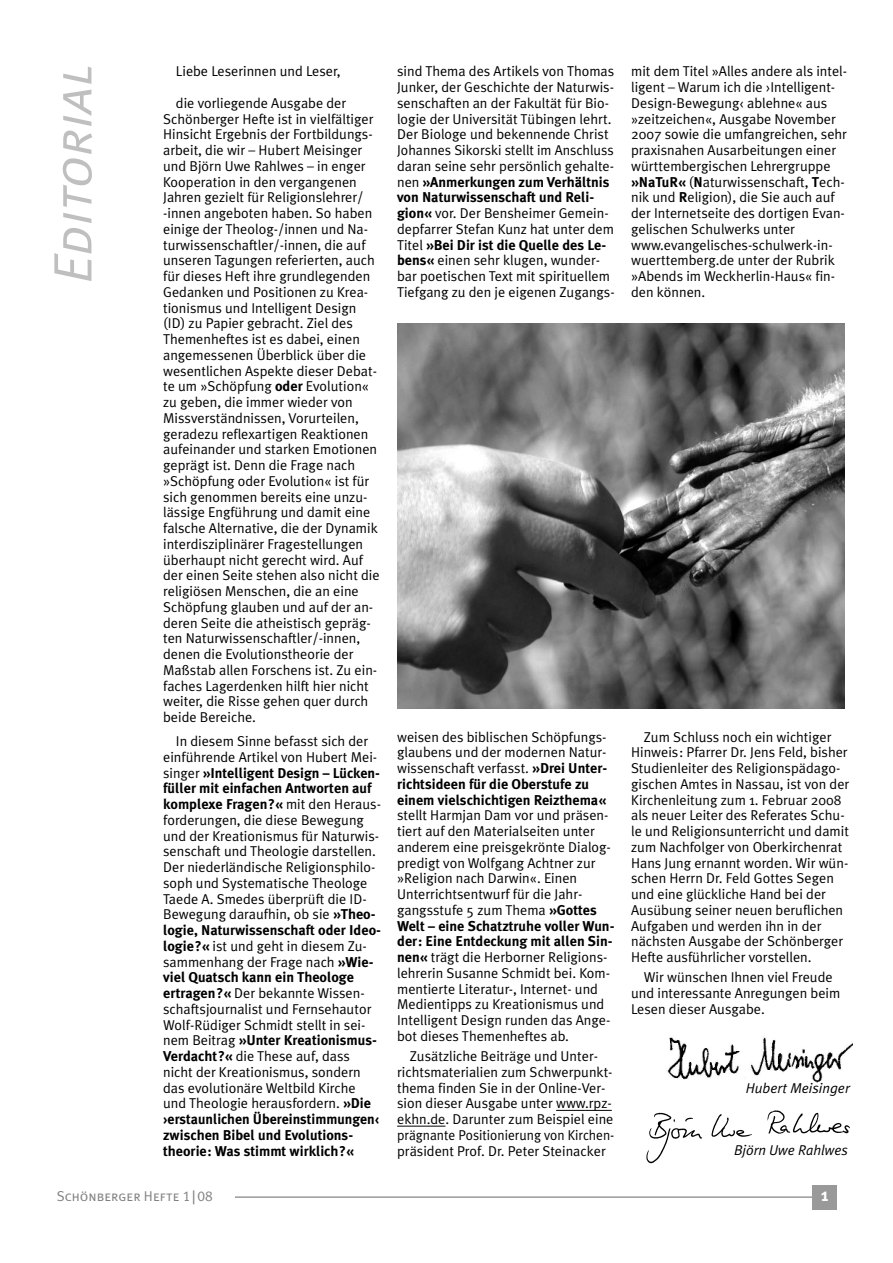
<style>
.page{position:relative;width:893px;height:1263px;background:#fff}
.page>*{position:absolute;margin:0;border:0;box-sizing:border-box;transform-origin:0 0}
.t1{font:italic 54px "Meta Plus Normal Caps";color:#bfbfbf}
.t2{font:700 18px "Meta Plus";color:#fff}
.t3{font:14.25px/15.8px "Meta Plus Normal";color:#000}
.t4{font:700 14.25px/15.8px "Meta Plus";color:#000}
.t5{font:italic 14.25px "Meta Plus Normal";color:#000}
.t6{font:14.25px "Meta Plus Normal Caps";color:#808080}
.s1{font-family:"Meta Plus";font-weight:700}
.s2{font-family:"Meta Plus Normal";font-weight:400}
.s3{font-size:18px}
</style>
<div class="page">
<div style="left:812px;top:1186px;width:25px;height:24px;background:#999"></div>
<hr style="left:218px;top:1196px;width:597px;height:2px;background:#999">
<div style="left:55px;top:1185px;width:180px;height:29px;background:#fff"></div>
<svg style="left:556px;top:1110px;width:55px;height:1px"></svg>
<hr style="left:397px;top:1126px;width:48px;height:1px;background:#000">
<img style="left:398px;top:323px;width:446px;height:385px">
<img style="left:667px;top:1037px;width:185px;height:46px">
<img style="left:646px;top:1110px;width:204px;height:54px">
<div style="left:719px;top:1143px;width:131px;height:25px;background:#fff"></div>
<h1 class="t1" style="left:41px;top:283px;width:222px;rotate:-90deg">Editorial</h1>
<p class="t3" style="left:176px;top:65px;width:166px">Liebe Leserinnen und Leser,</p>
<p class="t3" style="left:163px;top:97px;width:218px;text-indent:13px">die vorliegende Ausgabe der Schönberger Hefte ist in vielfältiger Hinsicht Ergebnis der Fortbildungs&shy;arbeit, die wir – Hubert Meisinger und Björn Uwe Rahlwes – in enger Kooperation in den vergangenen Jahren gezielt für Religionslehrer/ -innen angeboten haben. So haben einige der Theolog-/innen und Na&shy;turwissenschaftler/-innen, die auf unseren Tagungen referierten, auch für dieses Heft ihre grundlegenden Gedanken und Positionen zu Krea&shy;tionismus und Intelligent Design (ID) zu Papier gebracht. Ziel des Themenheftes ist es dabei, einen angemessenen Überblick über die wesentlichen Aspekte dieser Debat&shy;te um »Schöpfung <span class="s1">oder</span> Evolution« zu geben, die immer wieder von Missverständnissen, Vorurteilen, geradezu reflexartigen Reaktionen aufeinander und starken Emotionen geprägt ist. Denn die Frage nach »Schöpfung oder Evolution« ist für sich genommen bereits eine unzu&shy;lässige Engführung und damit eine falsche Alternative, die der Dynamik interdisziplinärer Fragestellungen überhaupt nicht gerecht wird. Auf der einen Seite stehen also nicht die religiösen Menschen, die an eine Schöpfung glauben und auf der an&shy;deren Seite die atheistisch gepräg&shy;ten Naturwissenschaftler/-innen, denen die Evolutionstheorie der Maßstab allen Forschens ist. Zu ein&shy;faches Lagerdenken hilft hier nicht weiter, die Risse gehen quer durch beide Bereiche.</p>
<p class="t3" style="left:163px;top:735px;width:215px;text-align:center">In diesem Sinne befasst sich der einführende Artikel von Hubert Mei-</p>
<p class="t4" style="left:163px;top:767px;width:219px"><span class="s2">singer</span> »Intelligent Design – Lücken&shy;füller mit einfachen Antworten auf komplexe Fragen?« <span class="s2">mit den Heraus-</span></p>
<p class="t3" style="left:163px;top:814px;width:217px">forderungen, die diese Bewegung und der Kreationismus für Naturwis&shy;senschaft und Theologie darstellen.<br>Der niederländische Religionsphilo&shy;soph und Systematische Theologe Taede A. Smedes überprüft die ID-Bewegung daraufhin, ob sie <span class="s1">»Theo-</span></p>
<p class="t4" style="left:163px;top:924px;width:219px">logie, Naturwissenschaft oder Ideo-</p>
<p class="t3" style="left:163px;top:940px;width:212px"><span class="s1">logie?«</span> ist und geht in diesem Zu&shy;sammenhang der Frage nach <span class="s1">»Wie-</span></p>
<p class="t4" style="left:163px;top:971px;width:192px">viel Quatsch kann ein Theologe</p>
<p class="t3" style="left:163px;top:987px;width:210px"><span class="s1">ertragen?«</span> Der bekannte Wissen&shy;schaftsjournalist und Fernsehautor<br>Wolf-Rüdiger Schmidt stellt in sei-</p>
<p class="t4" style="left:163px;top:1034px;width:215px"><span class="s2">nem Beitrag</span> »Unter Kreationismus-</p>
<p class="t3" style="left:163px;top:1050px;width:209px"><span class="s1">Verdacht?«</span> die These auf, dass nicht der Kreationismus, sondern das evolutionäre Weltbild Kirche und Theologie herausfordern. <span class="s1">»Die</span></p>
<p class="t4" style="left:163px;top:1113px;width:218px">›erstaunlichen Übereinstimmungen‹ zwischen Bibel und Evolutions&shy;theorie: Was stimmt wirklich?«</p>
<p class="t3" style="left:397px;top:65px;width:219px">sind Thema des Artikels von Thomas Junker, der Geschichte der Naturwis&shy;senschaften an der Fakultät für Bio&shy;logie der Universität Tübingen lehrt.<br>Der Biologe und bekennende Christ Johannes Sikorski stellt im Anschluss daran seine sehr persönlich gehalte-</p>
<p class="t4" style="left:397px;top:176px;width:214px"><span class="s2">nen</span> »Anmerkungen zum Verhältnis von Naturwissenschaft und Reli-</p>
<p class="t3" style="left:397px;top:207px;width:218px"><span class="s1">gion«</span> vor. Der Bensheimer Gemein&shy;depfarrer Stefan Kunz hat unter dem</p>
<p class="t4" style="left:397px;top:239px;width:211px"><span class="s2">Titel</span> »Bei Dir ist die Quelle des Le-</p>
<p class="t3" style="left:397px;top:254px;width:219px"><span class="s1">bens«</span> einen sehr klugen, wunder&shy;bar poetischen Text mit spirituellem<br>Tiefgang zu den je eigenen Zugangs-</p>
<p class="t3" style="left:397px;top:730px;width:212px;text-align:justify">weisen des biblischen Schöpfungs&shy;glaubens und der modernen Natur&shy;wissenschaft verfasst. <span class="s1">»Drei Unter-</span></p>
<p class="t4" style="left:397px;top:778px;width:210px">richtsideen für die Oberstufe zu einem vielschichtigen Reizthema«</p>
<p class="t3" style="left:397px;top:809px;width:215px">stellt Harmjan Dam vor und präsen&shy;tiert auf den Materialseiten unter anderem eine preisgekrönte Dialog&shy;predigt von Wolfgang Achtner zur »Religion nach Darwin«. Einen Unterrichtsentwurf für die Jahr&shy;gangsstufe 5 zum Thema <span class="s1">»Gottes</span></p>
<p class="t4" style="left:397px;top:919px;width:219px">Welt – eine Schatztruhe voller Wun&shy;der: Eine Entdeckung mit allen Sin-</p>
<p class="t3" style="left:397px;top:951px;width:215px"><span class="s1">nen«</span> trägt die Herborner Religions&shy;lehrerin Susanne Schmidt bei. Kom&shy;mentierte Literatur-, Internet- und Medientipps zu Kreationismus und Intelligent Design runden das Ange&shy;bot dieses Themenheftes ab.</p>
<p class="t3" style="left:397px;top:1050px;width:219px;text-indent:13px">Zusätzliche Beiträge und Unter&shy;richtsmaterialien zum Schwerpunkt&shy;thema finden Sie in der Online-Ver&shy;sion dieser Ausgabe unter www.rpz&shy;ekhn.de. Darunter zum Beispiel eine prägnante Positionierung von Kirchen&shy;präsident Prof. Dr. Peter Steinacker</p>
<p class="t3" style="left:631px;top:65px;width:217px">mit dem Titel »Alles andere als intel&shy;ligent – Warum ich die ›Intelligent-Design-Bewegung‹ ablehne« aus »zeitzeichen«, Ausgabe November 2007 sowie die umfangreichen, sehr praxisnahen Ausarbeitungen einer württembergischen Lehrergruppe <span class="s1">»NaTuR«</span> (<span class="s1">N</span>aturwissenschaft, <span class="s1">T</span>ech&shy;nik und <span class="s1">R</span>eligion), die Sie auch auf der Internetseite des dortigen Evan&shy;gelischen Schulwerks unter www.evangelisches-schulwerk-in&shy;wuerttemberg.de unter der Rubrik »Abends im Weckherlin-Haus« fin-</p>
<p class="t3" style="left:631px;top:286px;width:76px">den können.</p>
<p class="t3" style="left:631px;top:730px;width:220px;text-indent:13px">Zum Schluss noch ein wichtiger Hinweis: Pfarrer Dr. Jens Feld, bisher Studienleiter des Religionspädago&shy;gischen Amtes in Nassau, ist von der Kirchenleitung zum 1. Februar 2008 als neuer Leiter des Referates Schu&shy;le und Religionsunterricht und damit zum Nachfolger von Oberkirchenrat Hans Jung ernannt worden. Wir wün&shy;schen Herrn Dr. Feld Gottes Segen und eine glückliche Hand bei der Ausübung seiner neuen beruflichen Aufgaben und werden ihn in der nächsten Ausgabe der Schönberger Hefte ausführlicher vorstellen.</p>
<p class="t3" style="left:631px;top:971px;width:211px;text-indent:13px">Wir wünschen Ihnen viel Freude und interessante Anregungen beim<br>Lesen dieser Ausgabe.</p>
<p class="t5" style="left:746px;top:1083px;width:105px">Hubert Meisinger</p>
<p class="t5" style="left:734px;top:1146px;width:115px">Björn Uwe Rahlwes</p>
<p class="t6" style="left:57px;top:1188px;width:157px">Schönberger Hefte 1<span class="s3">|</span>08</p>
<p class="t2" style="left:821px;top:1189px;width:9px">1</p>
</div>
